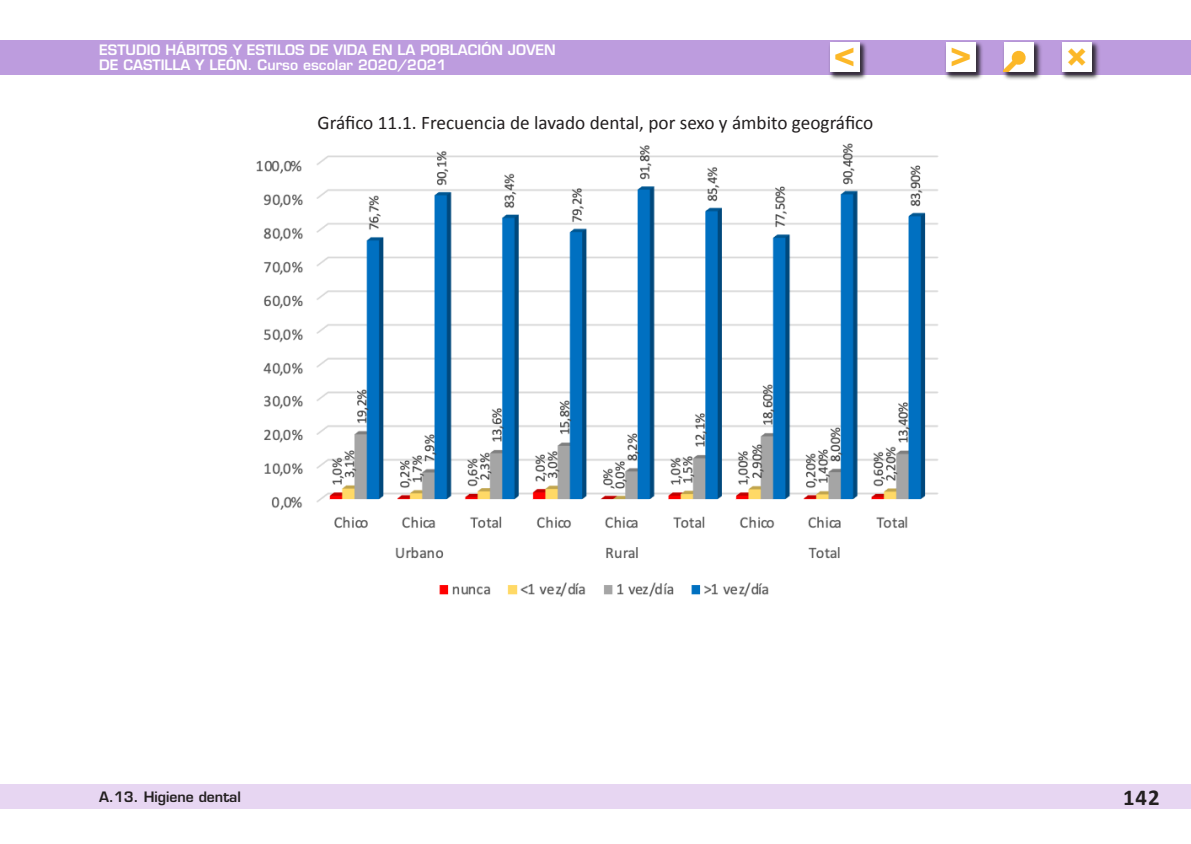
<style>
.page{position:relative;width:1191px;height:844px;background:#fff}
.page>*{position:absolute;margin:0;border:0;box-sizing:border-box;transform-origin:0 0}
.t1{font:35.7px "Eurostile LT Std Bold Ex 2";color:#fcb828}
.t2{font:700 22.75px "Calibri";color:#231f20}
.TituloGrafico{font:19.25px "Calibri";color:#231f20}
.t3{font:600 14px/15.4px "Eurostile LT Std";color:#fff}
.t4{font:600 14px "Eurostile LT Std";color:#231f20}
.s1{font-size:30.97px;color:#13bab3}
</style>
<div class="page">
<div style="left:0;top:784px;width:1191px;height:25px;background:#e7d6f2"></div>
<div style="left:0;top:40px;width:1191px;height:34px;background:#bd9cde"></div>
<div style="left:827px;top:40px;width:41px;height:41px;background:#231f20;opacity:.75"></div>
<div style="left:829px;top:42px;width:30px;height:30px;background:#fff"></div>
<div style="left:944px;top:40px;width:40px;height:41px;background:#231f20;opacity:.75"></div>
<div style="left:945px;top:42px;width:30px;height:30px;background:#fff"></div>
<div style="left:1060px;top:40px;width:40px;height:41px;background:#231f20;opacity:.75"></div>
<div style="left:1062px;top:42px;width:29px;height:30px;background:#fff"></div>
<div style="left:1002px;top:40px;width:40px;height:41px;background:#231f20;opacity:.75"></div>
<div style="left:1004px;top:42px;width:29px;height:30px;background:#fff"></div>
<img style="left:256px;top:143px;width:682px;height:454px">
<svg style="left:1002px;top:48px;width:26px;height:27px"></svg>
<p class="t3" style="left:99px;top:42px;width:458px">ESTUDIO HÁBITOS Y ESTILOS DE VIDA EN LA POBLACIÓN JOVEN<br>DE CASTILLA Y LEÓN. Curso escolar 2020/2021</p>
<h1 class="t1" style="left:834px;top:28px;width:23px">&lt;</h1>
<h1 class="t1" style="left:950px;top:28px;width:23px">&gt;</h1>
<h1 class="t1" style="left:1066px;top:28px;width:23px">×<span class="s1">i</span></h1>
<p class="TituloGrafico" style="left:317px;top:110px;width:557px">Gráfico 11.1. Frecuencia de lavado dental, por sexo y ámbito geográfico</p>
<p class="t4" style="left:99px;top:788px;width:143px">A.13. Higiene dental</p>
<h2 class="t2" style="left:1123px;top:783px;width:38px">142</h2>
</div>
